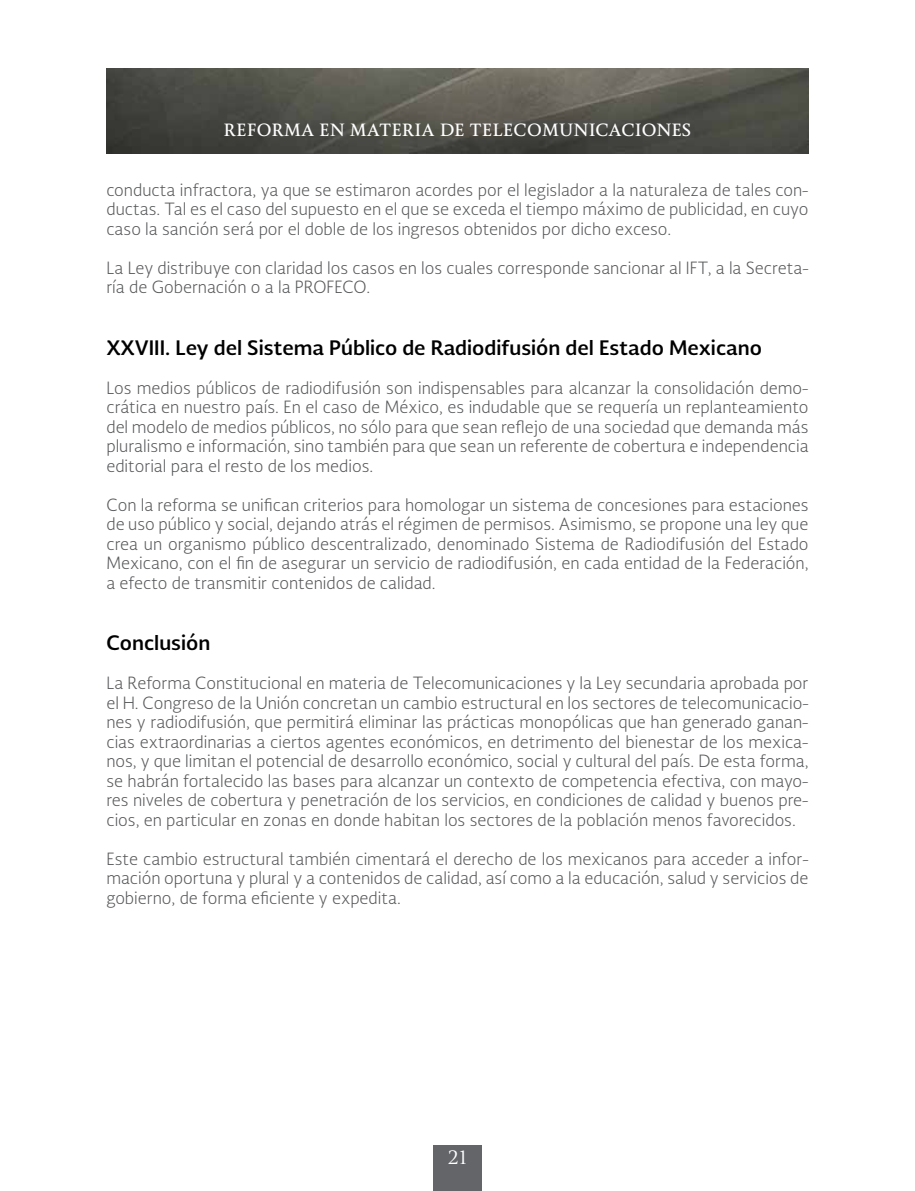
<style>
.page{position:relative;width:915px;height:1191px;background:#fff}
.page>*{position:absolute;margin:0;border:0;box-sizing:border-box;transform-origin:0 0}
.t1{font:700 19.5px "Soberana Sans";color:#000}
.t2{font:18px "Soberana Titular";color:#fff}
.t3{font:300 16.5px/19.5px "Soberana Sans";color:#58595b;text-align:justify}
.t4{font:700 16.5px "Soberana Titular";color:#fff}
</style>
<div class="page">
<img style="left:106px;top:68px;width:702px;height:85px">
<div style="left:433px;top:1145px;width:49px;height:46px;background:#646569"></div>
<p class="t4" style="left:223px;top:119px;width:469px">REFORMA EN MATERIA DE TELECOMUNICACIONES</p>
<p class="t3" style="left:106px;top:179px;width:703px">conducta infractora, ya que se estimaron acordes por el legislador a la naturaleza de tales con&shy;ductas. Tal es el caso del supuesto en el que se exceda el tiempo máximo de publicidad, en cuyo caso la sanción será por el doble de los ingresos obtenidos por dicho exceso.</p>
<p class="t3" style="left:106px;top:257px;width:703px">La Ley distribuye con claridad los casos en los cuales corresponde sancionar al IFT, a la Secreta&shy;ría de Gobernación o a la PROFECO.</p>
<p class="t1" style="left:106px;top:334px;width:656px">XXVIII. Ley del Sistema Público de Radiodifusión del Estado Mexicano</p>
<p class="t3" style="left:106px;top:377px;width:703px">Los medios públicos de radiodifusión son indispensables para alcanzar la consolidación demo&shy;crática en nuestro país. En el caso de México, es indudable que se requería un replanteamiento del modelo de medios públicos, no sólo para que sean reflejo de una sociedad que demanda más pluralismo e información, sino también para que sean un referente de cobertura e independencia editorial para el resto de los medios.</p>
<p class="t3" style="left:106px;top:494px;width:703px">Con la reforma se unifican criterios para homologar un sistema de concesiones para estaciones de uso público y social, dejando atrás el régimen de permisos. Asimismo, se propone una ley que crea un organismo público descentralizado, denominado Sistema de Radiodifusión del Estado Mexicano, con el fin de asegurar un servicio de radiodifusión, en cada entidad de la Federación, a efecto de transmitir contenidos de calidad.</p>
<p class="t1" style="left:106px;top:630px;width:105px">Conclusión</p>
<p class="t3" style="left:106px;top:673px;width:703px">La Reforma Constitucional en materia de Telecomunicaciones y la Ley secundaria aprobada por el H. Congreso de la Unión concretan un cambio estructural en los sectores de telecomunicacio&shy;nes y radiodifusión, que permitirá eliminar las prácticas monopólicas que han generado ganan&shy;cias extraordinarias a ciertos agentes económicos, en detrimento del bienestar de los mexica&shy;nos, y que limitan el potencial de desarrollo económico, social y cultural del país. De esta forma, se habrán fortalecido las bases para alcanzar un contexto de competencia efectiva, con mayo&shy;res niveles de cobertura y penetración de los servicios, en condiciones de calidad y buenos pre&shy;cios, en particular en zonas en donde habitan los sectores de la población menos favorecidos.</p>
<p class="t3" style="left:106px;top:848px;width:703px">Este cambio estructural también cimentará el derecho de los mexicanos para acceder a infor&shy;mación oportuna y plural y a contenidos de calidad, así como a la educación, salud y servicios de gobierno, de forma eficiente y expedita.</p>
<p class="t2" style="left:447px;top:1146px;width:21px">21</p>
</div>
